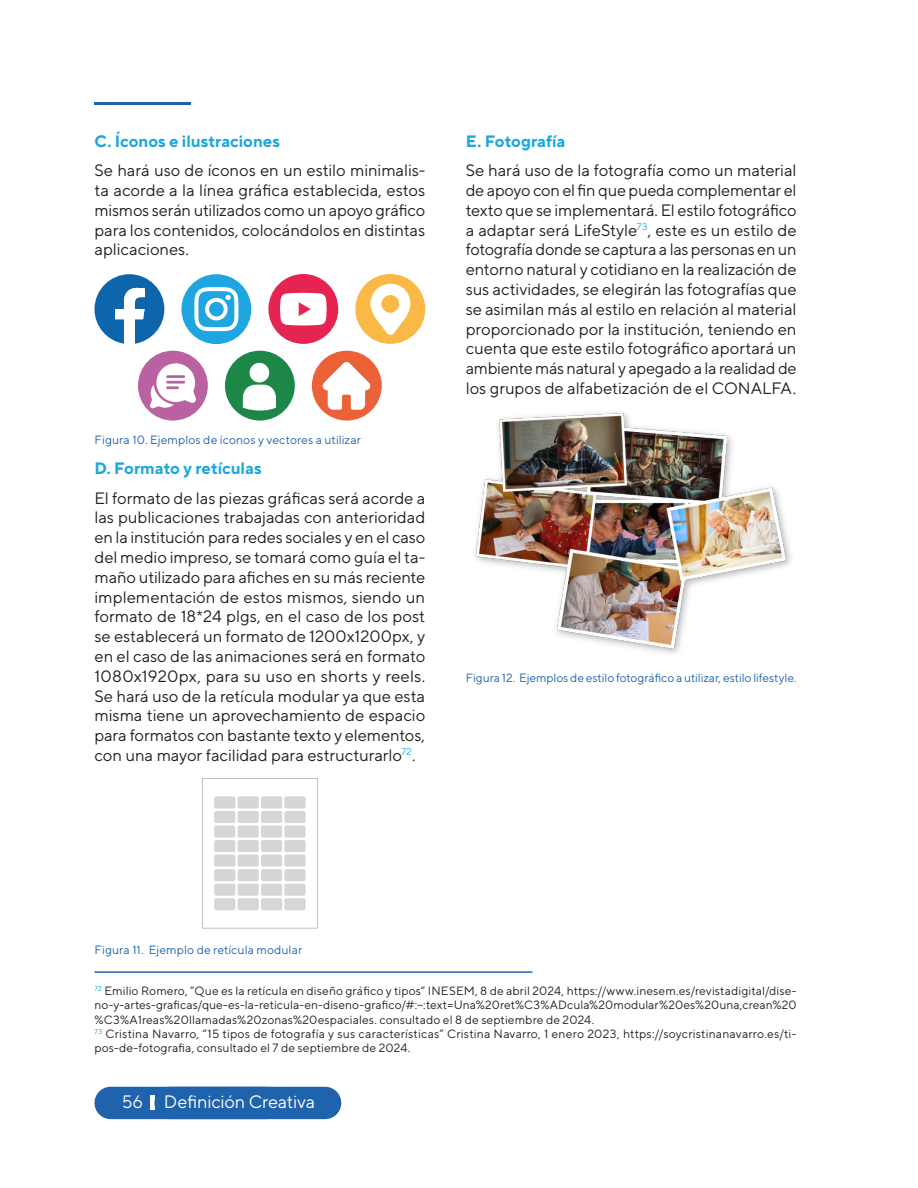
<style>
.page{position:relative;width:918px;height:1188px;background:#fff}
.page>*{position:absolute;margin:0;border:0;box-sizing:border-box;transform-origin:0 0}
.Texto_Portada{font:18px "TT Norms Pro";letter-spacing:-.005em;color:#fff}
.t1{font:18px "TT Norms Pro";color:#f5f6f7}
.Texto_General{font:16.5px/19.8px "TT Norms Pro";color:#231f20;text-align:justify}
.A{font:700 16.5px "TT Norms Pro";color:#1ca6de}
.Pie_de_página{font:12px/14.4px "TT Norms Pro";letter-spacing:.015em;color:#231f20;text-align:justify}
.Figura{font:12px "TT Norms Pro";letter-spacing:.005em;color:#1e63ab}
</style>
<div class="page">
<div style="left:94px;top:1087px;width:187px;height:32px;background:#1e63ab;border-radius:16px"></div>
<hr style="left:150px;top:1096px;width:4px;height:14px;background:#fff">
<hr style="left:94px;top:103px;width:97px;height:2px;background:#1e63ab">
<hr style="left:94px;top:971px;width:438px;height:2px;background:#1e63ab">
<div style="left:181px;top:274px;width:70px;height:70px;background:#1fa6e0;border-radius:50%"></div>
<svg style="left:194px;top:287px;width:44px;height:44px"></svg>
<div style="left:268px;top:274px;width:70px;height:70px;background:#e62452;border-radius:50%"></div>
<svg style="left:280px;top:293px;width:47px;height:32px;background:#fce6eb"></svg>
<svg style="left:94px;top:274px;width:70px;height:70px"></svg>
<div style="left:355px;top:274px;width:70px;height:70px;background:#fab847;border-radius:50%"></div>
<svg style="left:370px;top:283px;width:41px;height:52px"></svg>
<div style="left:381px;top:295px;width:18px;height:18px;background:#fab847;border-radius:50%"></div>
<div style="left:138px;top:351px;width:70px;height:70px;background:#ba61a1;border-radius:50%"></div>
<svg style="left:150px;top:363px;width:46px;height:46px"></svg>
<div style="left:225px;top:351px;width:70px;height:70px;background:#1c8747;border-radius:50%"></div>
<div style="left:250px;top:363px;width:19px;height:19px;background:#fff;border-radius:50%"></div>
<svg style="left:243px;top:384px;width:33px;height:27px"></svg>
<div style="left:312px;top:351px;width:70px;height:70px;background:#eb6138;border-radius:50%"></div>
<svg style="left:321px;top:362px;width:50px;height:48px"></svg>
<svg style="left:202px;top:778px;width:116px;height:150px"></svg>
<div style="left:214px;top:884px;width:21px;height:12px;background:#d6d6d6;border-radius:2px"></div>
<div style="left:214px;top:898px;width:21px;height:12px;background:#d6d6d6;border-radius:2px"></div>
<div style="left:284px;top:884px;width:22px;height:12px;background:#d6d6d6;border-radius:2px"></div>
<div style="left:261px;top:884px;width:21px;height:12px;background:#d6d6d6;border-radius:2px"></div>
<div style="left:238px;top:884px;width:21px;height:12px;background:#d6d6d6;border-radius:2px"></div>
<div style="left:284px;top:898px;width:22px;height:12px;background:#d6d6d6;border-radius:2px"></div>
<div style="left:261px;top:898px;width:21px;height:12px;background:#d6d6d6;border-radius:2px"></div>
<div style="left:238px;top:898px;width:21px;height:12px;background:#d6d6d6;border-radius:2px"></div>
<div style="left:214px;top:869px;width:21px;height:12px;background:#d6d6d6;border-radius:2px"></div>
<div style="left:261px;top:869px;width:21px;height:12px;background:#d6d6d6;border-radius:2px"></div>
<div style="left:238px;top:869px;width:21px;height:12px;background:#d6d6d6;border-radius:2px"></div>
<div style="left:214px;top:855px;width:21px;height:12px;background:#d6d6d6;border-radius:2px"></div>
<div style="left:261px;top:855px;width:21px;height:12px;background:#d6d6d6;border-radius:2px"></div>
<div style="left:238px;top:855px;width:21px;height:12px;background:#d6d6d6;border-radius:2px"></div>
<div style="left:214px;top:840px;width:21px;height:12px;background:#d6d6d6;border-radius:2px"></div>
<div style="left:261px;top:840px;width:21px;height:12px;background:#d6d6d6;border-radius:2px"></div>
<div style="left:238px;top:840px;width:21px;height:12px;background:#d6d6d6;border-radius:2px"></div>
<div style="left:214px;top:825px;width:21px;height:13px;background:#d6d6d6;border-radius:2px"></div>
<div style="left:261px;top:825px;width:21px;height:13px;background:#d6d6d6;border-radius:2px"></div>
<div style="left:238px;top:825px;width:21px;height:13px;background:#d6d6d6;border-radius:2px"></div>
<div style="left:214px;top:811px;width:21px;height:12px;background:#d6d6d6;border-radius:2px"></div>
<div style="left:261px;top:811px;width:21px;height:12px;background:#d6d6d6;border-radius:2px"></div>
<div style="left:238px;top:811px;width:21px;height:12px;background:#d6d6d6;border-radius:2px"></div>
<div style="left:214px;top:796px;width:21px;height:12px;background:#d6d6d6;border-radius:2px"></div>
<div style="left:261px;top:796px;width:21px;height:12px;background:#d6d6d6;border-radius:2px"></div>
<div style="left:284px;top:869px;width:22px;height:12px;background:#d6d6d6;border-radius:2px"></div>
<div style="left:284px;top:855px;width:22px;height:12px;background:#d6d6d6;border-radius:2px"></div>
<div style="left:284px;top:840px;width:22px;height:12px;background:#d6d6d6;border-radius:2px"></div>
<div style="left:284px;top:825px;width:22px;height:13px;background:#d6d6d6;border-radius:2px"></div>
<div style="left:284px;top:811px;width:22px;height:12px;background:#d6d6d6;border-radius:2px"></div>
<div style="left:284px;top:796px;width:22px;height:12px;background:#d6d6d6;border-radius:2px"></div>
<div style="left:238px;top:796px;width:21px;height:12px;background:#d6d6d6;border-radius:2px"></div>
<img style="left:475px;top:412px;width:316px;height:242px">
<div style="left:154px;top:1087px;width:187px;height:32px;background:#1e63ab;border-radius:16px"></div>
<p class="A" style="left:94px;top:130px;width:187px">C. Íconos e ilustraciones</p>
<p class="Texto_General" style="left:94px;top:160px;width:332px">Se hará uso de íconos en un estilo minimalis&shy;ta acorde a la línea gráfica establecida, estos mismos serán utilizados como un apoyo gráfico para los contenidos, colocándolos en distintas aplicaciones.</p>
<p class="Figura" style="left:94px;top:432px;width:268px">Figura 10. Ejemplos de íconos y vectores a utilizar</p>
<p class="A" style="left:94px;top:457px;width:169px">D. Formato y retículas</p>
<p class="Texto_General" style="left:94px;top:487px;width:332px">El formato de las piezas gráficas será acorde a las publicaciones trabajadas con anterioridad en la institución para redes sociales y en el caso del medio impreso, se tomará como guía el ta&shy;maño utilizado para afiches en su más reciente implementación de estos mismos, siendo un formato de 18*24 plgs, en el caso de los post se establecerá un formato de 1200x1200px, y en el caso de las animaciones será en formato 1080x1920px, para su uso en shorts y reels.<br>Se hará uso de la retícula modular ya que esta misma tiene un aprovechamiento de espacio para formatos con bastante texto y elementos, con una mayor facilidad para estructurarlo<sup>72</sup>.</p>
<p class="A" style="left:466px;top:130px;width:101px">E. Fotografía</p>
<p class="Texto_General" style="left:466px;top:160px;width:332px">Se hará uso de la fotografía como un material de apoyo con el fin que pueda complementar el texto que se implementará. El estilo fotográfico a adaptar será LifeStyle<sup>73</sup>, este es un estilo de fotografía donde se captura a las personas en un entorno natural y cotidiano en la realización de sus actividades, se elegirán las fotografías que se asimilan más al estilo en relación al material proporcionado por la institución, teniendo en cuenta que este estilo fotográfico aportará un ambiente más natural y apegado a la realidad de los grupos de alfabetización de el CONALFA.</p>
<p class="Figura" style="left:466px;top:670px;width:332px">Figura 12. Ejemplos de estilo fotográfico a utilizar, estilo lifestyle.</p>
<p class="Figura" style="left:94px;top:942px;width:209px">Figura 11. Ejemplo de retícula modular</p>
<p class="Pie_de_página" style="left:94px;top:983px;width:704px"><sup>72</sup> Emilio Romero, “Que es la retícula en diseño gráfico y tipos” INESEM, 8 de abril 2024, https://www.inesem.es/revistadigital/dise&shy;no-y-artes-graficas/que-es-la-reticula-en-diseno-grafico/#:~:text=Una%20ret%C3%ADcula%20modular%20es%20una,crean%20 %C3%A1reas%20llamadas%20zonas%20espaciales. consultado el 8 de septiembre de 2024.</p>
<p class="Pie_de_página" style="left:94px;top:1026px;width:704px"><sup>73</sup> Cristina Navarro, “15 tipos de fotografía y sus características” Cristina Navarro, 1 enero 2023, https://soycristinanavarro.es/ti&shy;pos-de-fotografia, consultado el 7 de septiembre de 2024.</p>
<p class="t1" style="left:122px;top:1090px;width:23px">56</p>
<p class="Texto_Portada" style="left:164px;top:1090px;width:153px">Definición Creativa</p>
</div>
